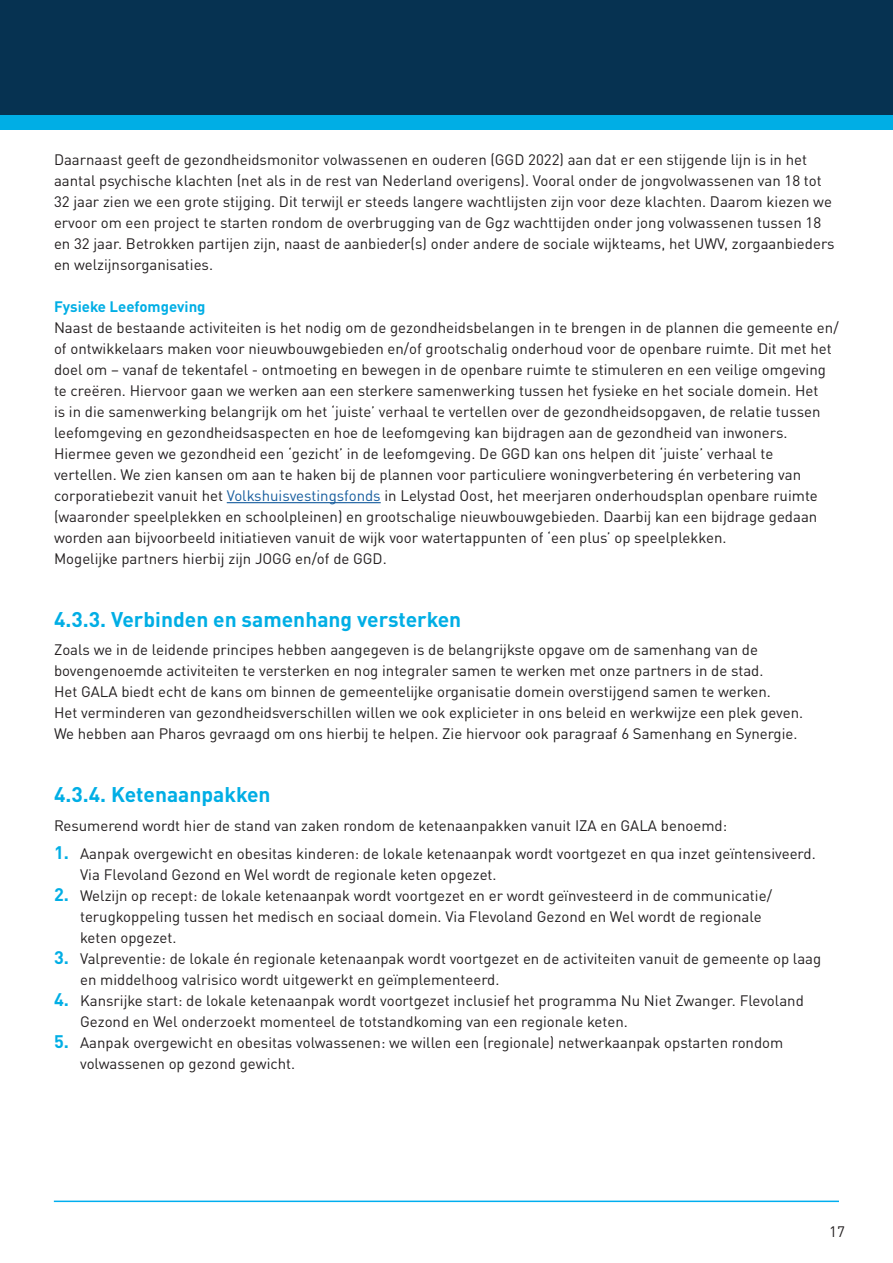
<style>
.page{position:relative;width:893px;height:1263px;background:#fff}
.page>*{position:absolute;margin:0;border:0;box-sizing:border-box;transform-origin:0 0}
.t1{font:700 21px "DIN Pro";color:#00aee5}
.t2{font:15px/21px "DIN Pro";color:#231f20}
.t3{font:700 15px "DIN Pro";color:#00aee5}
.s1{color:#175d9e}
.s2{font-weight:700;font-size:18px;color:#00aee5}
</style>
<div class="page">
<hr style="left:54px;top:1200px;width:785px;height:2px;background:#00aeef">
<div style="left:0;top:99px;width:893px;height:31px;background:#00aee5"></div>
<div style="left:0;top:0;width:893px;height:114px;background:#063251"></div>
<hr style="left:227px;top:502px;width:154px;height:1px;background:#175d9e">
<p class="t2" style="left:54px;top:147px;width:782px">Daarnaast geeft de gezondheidsmonitor volwassenen en ouderen (GGD 2022) aan dat er een stijgende lijn is in het aantal psychische klachten (net als in de rest van Nederland overigens). Vooral onder de jongvolwassenen van 18 tot 32 jaar zien we een grote stijging. Dit terwijl er steeds langere wachtlijsten zijn voor deze klachten. Daarom kiezen we ervoor om een project te starten rondom de overbrugging van de Ggz wachttijden onder jong volwassenen tussen 18 en 32 jaar. Betrokken partijen zijn, naast de aanbieder(s) onder andere de sociale wijkteams, het UWV, zorgaanbieders en welzijnsorganisaties.</p>
<p class="t3" style="left:54px;top:294px;width:153px">Fysieke Leefomgeving</p>
<p class="t2" style="left:54px;top:315px;width:786px">Naast de bestaande activiteiten is het nodig om de gezondheidsbelangen in te brengen in de plannen die gemeente en/ of ontwikkelaars maken voor nieuwbouwgebieden en/of grootschalig onderhoud voor de openbare ruimte. Dit met het doel om – vanaf de tekentafel - ontmoeting en bewegen in de openbare ruimte te stimuleren en een veilige omgeving te creëren. Hiervoor gaan we werken aan een sterkere samenwerking tussen het fysieke en het sociale domein. Het<br>is in die samenwerking belangrijk om het ‘juiste’ verhaal te vertellen over de gezondheidsopgaven, de relatie tussen leefomgeving en gezondheidsaspecten en hoe de leefomgeving kan bijdragen aan de gezondheid van inwoners.</p>
<p class="t2" style="left:54px;top:441px;width:721px">Hiermee geven we gezondheid een ‘gezicht’ in de leefomgeving. De GGD kan ons helpen dit ‘juiste’ verhaal te</p>
<p class="t2" style="left:54px;top:462px;width:765px">vertellen. We zien kansen om aan te haken bij de plannen voor particuliere woningverbetering én verbetering van corporatiebezit vanuit het <span class="s1">Volkshuisvestingsfonds</span> in Lelystad Oost, het meerjaren onderhoudsplan openbare ruimte (waaronder speelplekken en schoolpleinen) en grootschalige nieuwbouwgebieden. Daarbij kan een bijdrage gedaan worden aan bijvoorbeeld initiatieven vanuit de wijk voor watertappunten of ‘een plus’ op speelplekken.</p>
<p class="t2" style="left:54px;top:546px;width:334px">Mogelijke partners hierbij zijn JOGG en/of de GGD.</p>
<p class="t1" style="left:54px;top:601px;width:409px">4.3.3. Verbinden en samenhang versterken</p>
<p class="t2" style="left:54px;top:638px;width:705px">Zoals we in de leidende principes hebben aangegeven is de belangrijkste opgave om de samenhang van de</p>
<p class="t2" style="left:54px;top:659px;width:711px">bovengenoemde activiteiten te versterken en nog integraler samen te werken met onze partners in de stad.</p>
<p class="t2" style="left:54px;top:680px;width:718px">Het GALA biedt echt de kans om binnen de gemeentelijke organisatie domein overstijgend samen te werken.</p>
<p class="t2" style="left:54px;top:701px;width:751px">Het verminderen van gezondheidsverschillen willen we ook explicieter in ons beleid en werkwijze een plek geven.</p>
<p class="t2" style="left:54px;top:722px;width:745px">We hebben aan Pharos gevraagd om ons hierbij te helpen. Zie hiervoor ook paragraaf 6 Samenhang en Synergie.</p>
<p class="t1" style="left:54px;top:777px;width:218px">4.3.4. Ketenaanpakken</p>
<p class="t2" style="left:54px;top:813px;width:675px">Resumerend wordt hier de stand van zaken rondom de ketenaanpakken vanuit IZA en GALA benoemd:</p>
<p class="t2" style="left:80px;top:842px;width:737px;text-indent:-26px"><span class="s2">1.</span> Aanpak overgewicht en obesitas kinderen: de lokale ketenaanpak wordt voortgezet en qua inzet geïntensiveerd.<br>Via Flevoland Gezond en Wel wordt de regionale keten opgezet.</p>
<p class="t2" style="left:80px;top:884px;width:693px;text-indent:-26px"><span class="s2">2.</span> Welzijn op recept: de lokale ketenaanpak wordt voortgezet en er wordt geïnvesteerd in de communicatie/ terugkoppeling tussen het medisch en sociaal domein. Via Flevoland Gezond en Wel wordt de regionale keten opgezet.</p>
<p class="t2" style="left:80px;top:947px;width:743px;text-indent:-26px"><span class="s2">3.</span> Valpreventie: de lokale én regionale ketenaanpak wordt voortgezet en de activiteiten vanuit de gemeente op laag en middelhoog valrisico wordt uitgewerkt en geïmplementeerd.</p>
<p class="t2" style="left:80px;top:989px;width:725px;text-indent:-26px"><span class="s2">4.</span> Kansrijke start: de lokale ketenaanpak wordt voortgezet inclusief het programma Nu Niet Zwanger. Flevoland<br>Gezond en Wel onderzoekt momenteel de totstandkoming van een regionale keten.</p>
<p class="t2" style="left:80px;top:1031px;width:705px;text-indent:-26px"><span class="s2">5.</span> Aanpak overgewicht en obesitas volwassenen: we willen een (regionale) netwerkaanpak opstarten rondom volwassenen op gezond gewicht.</p>
<p class="t2" style="left:829px;top:1219px;width:17px">17</p>
</div>
